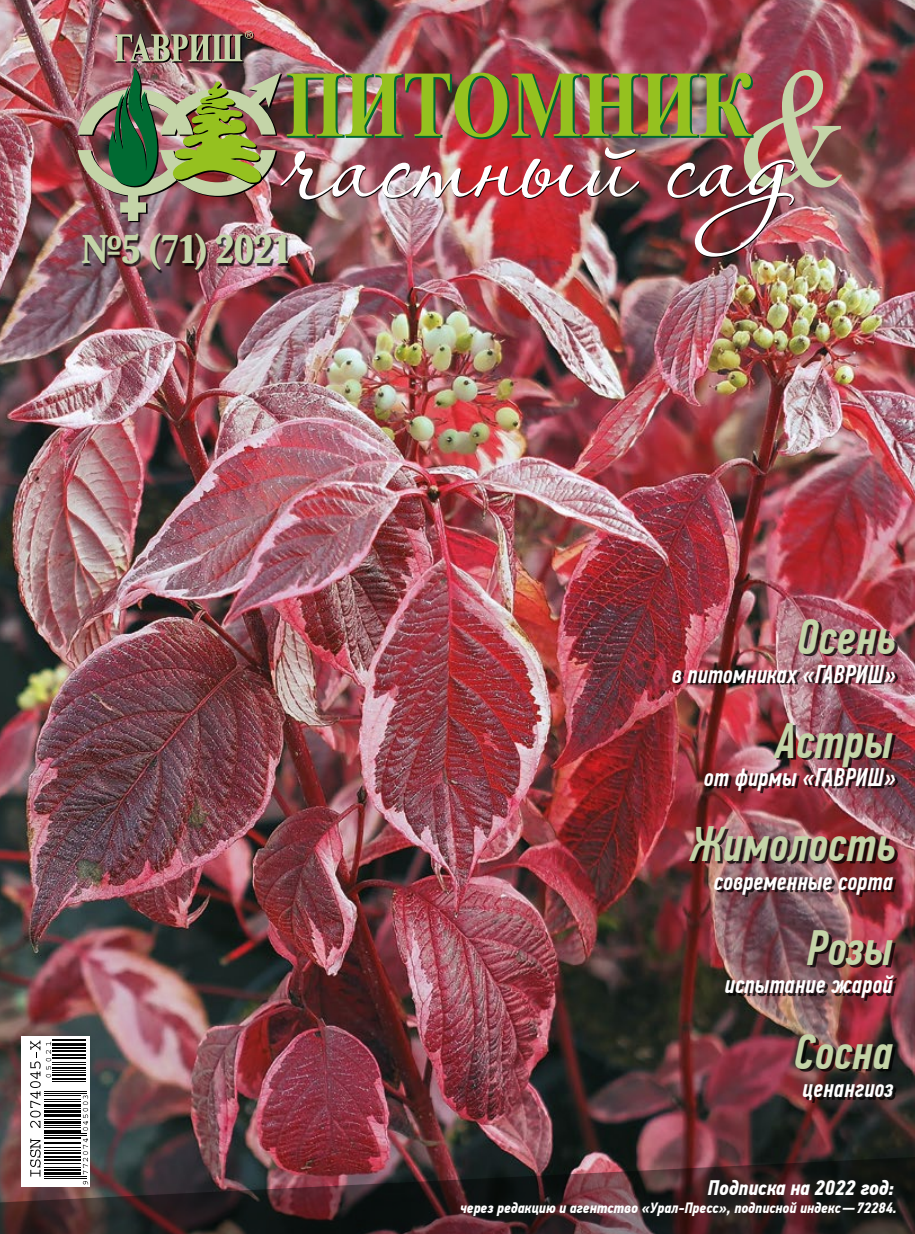
<style>
.page{position:relative;width:915px;height:1234px;background:#fff}
.page>*{position:absolute;margin:0;border:0;box-sizing:border-box;transform-origin:0 0}
.t1{font:italic 500 49.5px "PF Din Text Comp Pro";letter-spacing:.01em;color:#c4d4a8}
.t2{font:900 39.6px "Selina";letter-spacing:-.06em;color:#c4d4a8}
.t3{font:italic 500 25.5px "PF Din Text Comp Pro";letter-spacing:.01em;color:#fff}
.t4{font:italic 700 21px "PF Din Text Cond Pro";letter-spacing:-.005em;color:#fff}
.t5{font:italic 700 15px "PF Din Text Cond Pro";letter-spacing:-.005em;color:#fff}
</style>
<div class="page">
<img style="left:0;top:0;width:914px;height:1155px">
<svg style="left:21px;top:1036px;width:69px;height:119px"></svg>
<hr style="left:44px;top:1151px;width:37px;height:2px;background:#000">
<hr style="left:44px;top:1149px;width:37px;height:1px;background:#000">
<hr style="left:44px;top:1146px;width:37px;height:1px;background:#000">
<hr style="left:44px;top:1143px;width:37px;height:1px;background:#000">
<hr style="left:44px;top:1141px;width:37px;height:1px;background:#000">
<hr style="left:44px;top:1136px;width:37px;height:2px;background:#000">
<hr style="left:44px;top:1135px;width:42px;height:1px;background:#000">
<hr style="left:44px;top:1133px;width:42px;height:1px;background:#000">
<hr style="left:44px;top:1129px;width:37px;height:3px;background:#000">
<hr style="left:44px;top:1126px;width:37px;height:1px;background:#000">
<hr style="left:44px;top:1124px;width:37px;height:1px;background:#000">
<hr style="left:44px;top:1121px;width:37px;height:2px;background:#000">
<hr style="left:44px;top:1118px;width:37px;height:1px;background:#000">
<hr style="left:44px;top:1113px;width:37px;height:3px;background:#000">
<hr style="left:44px;top:1110px;width:37px;height:2px;background:#000">
<hr style="left:44px;top:1107px;width:37px;height:1px;background:#000">
<hr style="left:44px;top:1103px;width:37px;height:3px;background:#000">
<hr style="left:44px;top:1100px;width:37px;height:1px;background:#000">
<hr style="left:44px;top:1099px;width:37px;height:1px;background:#000">
<hr style="left:44px;top:1094px;width:37px;height:1px;background:#000">
<hr style="left:44px;top:1092px;width:42px;height:1px;background:#000">
<hr style="left:44px;top:1090px;width:42px;height:1px;background:#000">
<hr style="left:52px;top:1080px;width:34px;height:1px;background:#000">
<hr style="left:52px;top:1078px;width:34px;height:2px;background:#000">
<hr style="left:52px;top:1073px;width:34px;height:2px;background:#000">
<hr style="left:52px;top:1071px;width:34px;height:1px;background:#000">
<hr style="left:52px;top:1069px;width:34px;height:1px;background:#000">
<hr style="left:52px;top:1067px;width:34px;height:1px;background:#000">
<hr style="left:52px;top:1063px;width:34px;height:1px;background:#000">
<hr style="left:52px;top:1061px;width:34px;height:1px;background:#000">
<hr style="left:52px;top:1057px;width:34px;height:1px;background:#000">
<hr style="left:52px;top:1055px;width:34px;height:1px;background:#000">
<hr style="left:52px;top:1053px;width:34px;height:1px;background:#000">
<hr style="left:52px;top:1049px;width:34px;height:2px;background:#000">
<hr style="left:52px;top:1047px;width:34px;height:1px;background:#000">
<hr style="left:52px;top:1045px;width:34px;height:1px;background:#000">
<hr style="left:52px;top:1042px;width:34px;height:2px;background:#000">
<hr style="left:52px;top:1038px;width:34px;height:2px;background:#000">
<svg style="left:30px;top:1138px;width:11px;height:17px"></svg>
<svg style="left:83px;top:1138px;width:5px;height:17px"></svg>
<svg style="left:83px;top:1094px;width:5px;height:36px"></svg>
<svg style="left:30px;top:1040px;width:21px;height:87px"></svg>
<div style="left:674px;top:621px;width:223px;height:481px;background:#000;opacity:.75"></div>
<img style="left:78px;top:31px;width:763px;height:226px">
<div style="left:83px;top:235px;width:207px;height:38px;background:#000;opacity:.75"></div>
<img style="left:0;top:1155px;width:914px;height:78px">
<h2 class="t2" style="left:81px;top:220px;width:212px">№5 (71) 2021</h2>
<h1 class="t1" style="left:797px;top:608px;width:100px">Осень</h1>
<p class="t3" style="left:671px;top:658px;width:226px">в питомниках «ГАВРИШ»</p>
<h1 class="t1" style="left:774px;top:711px;width:119px">Астры</h1>
<p class="t3" style="left:703px;top:762px;width:194px">от фирмы «ГАВРИШ»</p>
<h1 class="t1" style="left:690px;top:815px;width:207px">Жимолость</h1>
<p class="t3" style="left:713px;top:865px;width:181px">современные сорта</p>
<h1 class="t1" style="left:806px;top:918px;width:87px">Розы</h1>
<p class="t3" style="left:724px;top:969px;width:169px">испытание жарой</p>
<h1 class="t1" style="left:793px;top:1022px;width:100px">Сосна</h1>
<p class="t3" style="left:802px;top:1072px;width:92px">ценангиоз</p>
<p class="t4" style="left:707px;top:1174px;width:188px">Подписка на 2022 год:</p>
<p class="t5" style="left:460px;top:1197px;width:438px">через редакцию и агентство «Урал-Пресс», подписной индекс—72284.</p>
</div>
